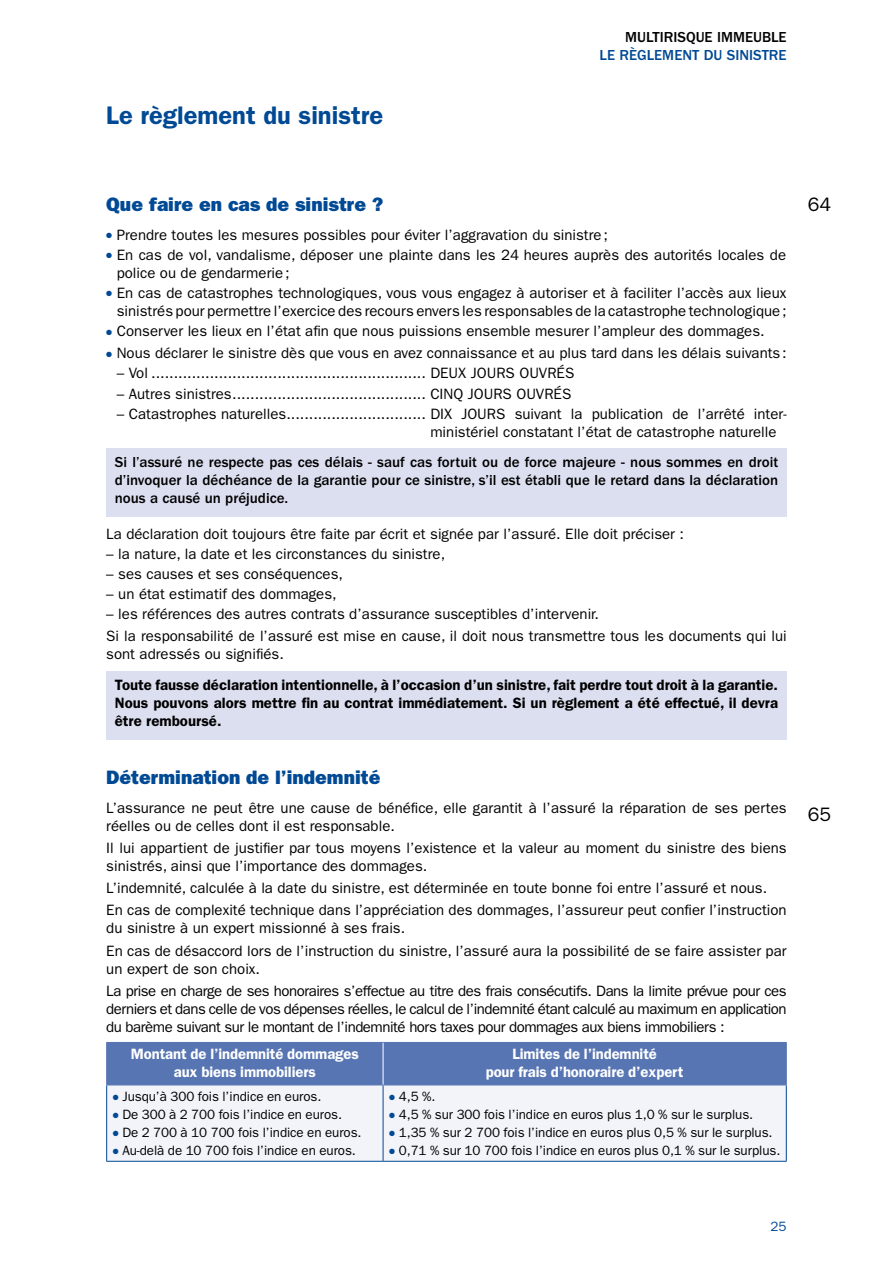
<style>
.page{position:relative;width:893px;height:1263px;background:#fff}
.page>*{position:absolute;margin:0;border:0;box-sizing:border-box;transform-origin:0 0}
.t1{font:600 25.5px "ITC Franklin Gothic Std";color:#004994}
.t2{font:19.5px "ITC Franklin Gothic Std Hvy";color:#004994}
.t3{font:19.5px "ITC Franklin Gothic Std";color:#000}
.t4{font:15px/18px "ITC Franklin Gothic Std";color:#000}
.t5{font:15px/22.2px "ITC Franklin Gothic Std";letter-spacing:-.03em;color:#000}
.t6{font:500 15px/18px "ITC Franklin Gothic Std";color:#000;text-align:justify}
.t7{font:600 15px/18px "ITC Franklin Gothic Std";color:#000;text-align:justify}
.t8{font:600 15px/18px "ITC Franklin Gothic Std";letter-spacing:-.005em;color:#fff;text-align:center}
.t9{font:500 15px "ITC Franklin Gothic Std";color:#004994}
.t10{font:13.5px "ITC Franklin Gothic Std";letter-spacing:-.005em;color:#000}
.t11{font:13.5px "ITC Franklin Gothic Std";color:#004994}
.s1{color:#004994}
</style>
<div class="page">
<div style="left:106px;top:448px;width:681px;height:68px;background:#dcdff0"></div>
<div style="left:106px;top:671px;width:681px;height:68px;background:#dcdff0"></div>
<div style="left:107px;top:1043px;width:679px;height:41px;background:#5775b3"></div>
<div style="left:107px;top:1085px;width:679px;height:76px;background:#f3f4fa"></div>
<hr style="left:106px;top:1161px;width:277px;height:1px;background:#004994">
<hr style="left:383px;top:1161px;width:404px;height:1px;background:#004994">
<hr style="left:106px;top:1085px;width:1px;height:76px;background:#004994">
<hr style="left:383px;top:1085px;width:1px;height:76px;background:#004994">
<hr style="left:786px;top:1085px;width:1px;height:76px;background:#004994">
<hr style="left:106px;top:1042px;width:277px;height:1px;background:#5775b3">
<hr style="left:106px;top:1043px;width:1px;height:41px;background:#5775b3">
<hr style="left:383px;top:1042px;width:404px;height:1px;background:#5775b3">
<hr style="left:786px;top:1043px;width:1px;height:41px;background:#5775b3">
<hr style="left:106px;top:1084px;width:277px;height:1px;background:#5775b3">
<hr style="left:383px;top:1084px;width:404px;height:1px;background:#5775b3">
<hr style="left:383px;top:1043px;width:1px;height:41px;background:#fff">
<h1 class="t1" style="left:106px;top:100px;width:278px">Le règlement du sinistre</h1>
<p class="t6" style="left:625px;top:28px;width:163px">MULTIRISQUE IMMEUBLE</p>
<p class="t9" style="left:600px;top:47px;width:189px">LE RÈGLEMENT DU SINISTRE</p>
<h2 class="t2" style="left:106px;top:193px;width:279px">Que faire en cas de sinistre ?</h2>
<p class="t4" style="left:106px;top:226px;width:503px"><span class="s1">●</span> Prendre toutes les mesures possibles pour éviter l’aggravation du sinistre;</p>
<p class="t4" style="left:117px;top:246px;width:671px;text-indent:-10px"><span class="s1">●</span> En cas de vol, vandalisme, déposer une plainte dans les 24 heures auprès des autorités locales de police ou de gendarmerie;</p>
<p class="t4" style="left:106px;top:284px;width:682px;text-align:right"><span class="s1">●</span> En cas de catastrophes technologiques, vous vous engagez à autoriser et à faciliter l’accès aux lieux sinistrés pour permettre l’exercice des recours envers les responsables de la catastrophe technologique;</p>
<p class="t4" style="left:106px;top:322px;width:660px"><span class="s1">●</span> Conserver les lieux en l’état afin que nous puissions ensemble mesurer l’ampleur des dommages.</p>
<p class="t4" style="left:106px;top:344px;width:682px"><span class="s1">●</span> Nous déclarer le sinistre dès que vous en avez connaissance et au plus tard dans les délais suivants:</p>
<p class="t4" style="left:117px;top:364px;width:459px">– Vol ............................................................. DEUX JOURS OUVRÉS</p>
<p class="t4" style="left:117px;top:385px;width:456px">– Autres sinistres........................................... CINQ JOURS OUVRÉS</p>
<p class="t4" style="left:430px;top:405px;width:358px;text-indent:-314px">– Catastrophes naturelles............................... DIX JOURS suivant la publication de l’arrêté inter&shy;ministériel constatant l’état de catastrophe naturelle</p>
<p class="t6" style="left:115px;top:453px;width:665px">Si l’assuré ne respecte pas ces délais - sauf cas fortuit ou de force majeure - nous sommes en droit d’invoquer la déchéance de la garantie pour ce sinistre, s’il est établi que le retard dans la déclaration nous a causé un préjudice.</p>
<p class="t4" style="left:106px;top:525px;width:579px">La déclaration doit toujours être faite par écrit et signée par l’assuré. Elle doit préciser :</p>
<p class="t4" style="left:106px;top:545px;width:340px">– la nature, la date et les circonstances du sinistre,</p>
<p class="t4" style="left:106px;top:565px;width:238px">– ses causes et ses conséquences,</p>
<p class="t4" style="left:106px;top:585px;width:232px">– un état estimatif des dommages,</p>
<p class="t4" style="left:106px;top:603px;width:682px;line-height:22.2px">– les références des autres contrats d’assurance susceptibles d’intervenir.<br>Si la responsabilité de l’assuré est mise en cause, il doit nous transmettre tous les documents qui lui</p>
<p class="t4" style="left:106px;top:645px;width:179px">sont adressés ou signifiés.</p>
<p class="t7" style="left:115px;top:676px;width:665px">Toute fausse déclaration intentionnelle, à l’occasion d’un sinistre, fait perdre tout droit à la garantie.<br>Nous pouvons alors mettre fin au contrat immédiatement. Si un règlement a été effectué, il devra être remboursé.</p>
<h2 class="t2" style="left:106px;top:766px;width:276px">Détermination de l’indemnité</h2>
<p class="t4" style="left:106px;top:798px;width:682px">L’assurance ne peut être une cause de bénéfice, elle garantit à l’assuré la réparation de ses pertes réelles ou de celles dont il est responsable.</p>
<p class="t4" style="left:106px;top:839px;width:682px">Il lui appartient de justifier par tous moyens l’existence et la valeur au moment du sinistre des biens sinistrés, ainsi que l’importance des dommages.</p>
<p class="t4" style="left:106px;top:877px;width:682px;line-height:22.2px">L’indemnité, calculée à la date du sinistre, est déterminée en toute bonne foi entre l’assuré et nous.<br>En cas de complexité technique dans l’appréciation des dommages, l’assureur peut confier l’instruction</p>
<p class="t4" style="left:106px;top:917px;width:682px;line-height:22.2px">du sinistre à un expert missionné à ses frais.<br>En cas de désaccord lors de l’instruction du sinistre, l’assuré aura la possibilité de se faire assister par</p>
<p class="t5" style="left:106px;top:957px;width:682px">un expert de son choix.<br>La prise en charge de ses honoraires s’effectue au titre des frais consécutifs. Dans la limite prévue pour ces</p>
<p class="t5" style="left:106px;top:1000px;width:682px;line-height:18px">derniers et dans celle de vos dépenses réelles, le calcul de l’indemnité étant calculé au maximum en application du barème suivant sur le montant de l’indemnité hors taxes pour dommages aux biens immobiliers :</p>
<p class="t8" style="left:131px;top:1044px;width:229px">Montant de l’indemnité dommages aux biens immobiliers</p>
<p class="t8" style="left:486px;top:1044px;width:199px">Limites de l’indemnité<br>pour frais d’honoraire d’expert</p>
<p class="t10" style="left:113px;top:1089px;width:210px"><span class="s1">●</span> Jusqu’à 300 fois l’indice en euros.</p>
<p class="t10" style="left:113px;top:1107px;width:231px"><span class="s1">●</span> De 300 à 2 700 fois l’indice en euros.</p>
<p class="t10" style="left:113px;top:1125px;width:250px"><span class="s1">●</span> De 2 700 à 10 700 fois l’indice en euros.</p>
<p class="t10" style="left:113px;top:1143px;width:245px"><span class="s1">●</span> Au-delà de 10 700 fois l’indice en euros.</p>
<p class="t10" style="left:389px;top:1089px;width:48px"><span class="s1">●</span> 4,5 %.</p>
<p class="t10" style="left:389px;top:1107px;width:366px"><span class="s1">●</span> 4,5 % sur 300 fois l’indice en euros plus 1,0 % sur le surplus.</p>
<p class="t10" style="left:389px;top:1125px;width:385px"><span class="s1">●</span> 1,35 % sur 2 700 fois l’indice en euros plus 0,5 % sur le surplus.</p>
<p class="t10" style="left:389px;top:1143px;width:393px"><span class="s1">●</span> 0,71 % sur 10 700 fois l’indice en euros plus 0,1 % sur le surplus.</p>
<h2 class="t3" style="left:808px;top:193px;width:25px">64</h2>
<h2 class="t3" style="left:808px;top:803px;width:25px">65</h2>
<p class="t11" style="left:770px;top:1219px;width:18px">25</p>
</div>
